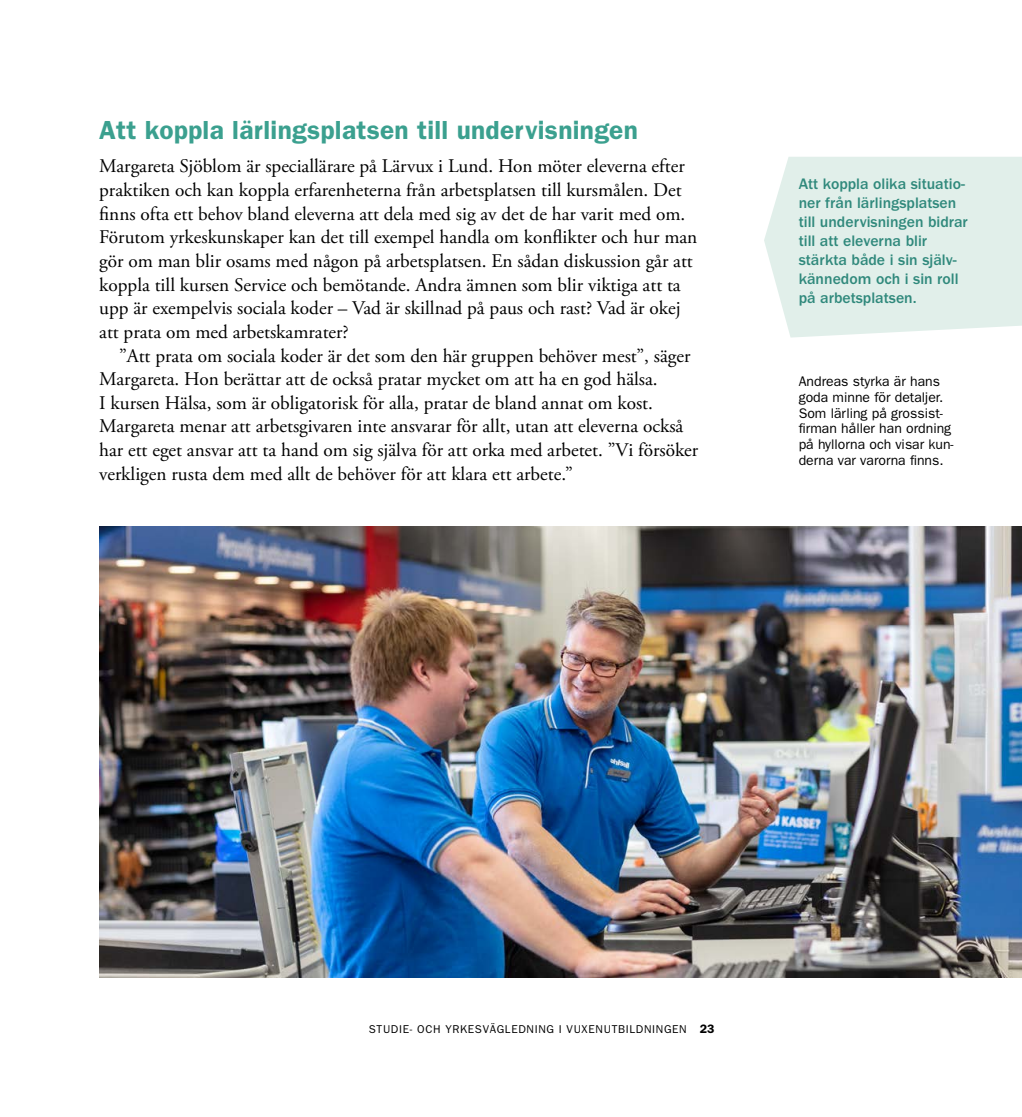
<style>
.page{position:relative;width:1022px;height:1117px;background:#fff}
.page>*{position:absolute;margin:0;border:0;box-sizing:border-box;transform-origin:0 0}
.t1{font:600 26.25px "Franklin Gothic LT";letter-spacing:.01em;color:#3ba08f}
.Brödtext{font:19.25px/23.6px "Adobe Garamond Pro";color:#000}
.text_pratbubbla{font:500 15.75px/18.9px "Franklin Gothic LT";color:#30897c}
.Tabell_bröd{font:14px/15.8px "Franklin Gothic LT";color:#000}
.t2{font:11.38px "Franklin Gothic LT";letter-spacing:.06em;color:#000}
.s1{font-weight:600;font-size:12.25px}
</style>
<div class="page">
<svg style="left:764px;top:157px;width:258px;height:180px;background:#e3f0eb"></svg>
<img style="left:99px;top:526px;width:923px;height:451px">
<h2 class="t1" style="left:99px;top:114px;width:540px">Att koppla lärlingsplatsen till undervisningen</h2>
<p class="Brödtext" style="left:99px;top:155px;width:600px">Margareta Sjöblom är speciallärare på Lärvux i Lund. Hon möter eleverna efter praktiken och kan koppla erfarenheterna från arbetsplatsen till kursmålen. Det finns ofta ett behov bland eleverna att dela med sig av det de har varit med om.<br>Förutom yrkeskunskaper kan det till exempel handla om konflikter och hur man gör om man blir osams med någon på arbetsplatsen. En sådan diskussion går att koppla till kursen Service och bemötande. Andra ämnen som blir viktiga att ta upp är exempelvis sociala koder – Vad är skillnad på paus och rast? Vad är okej att prata om med arbetskamrater?</p>
<p class="Brödtext" style="left:99px;top:344px;width:601px;text-indent:20px">”Att prata om sociala koder är det som den här gruppen behöver mest”, säger Margareta. Hon berättar att de också pratar mycket om att ha en god hälsa.<br>I kursen Hälsa, som är obligatorisk för alla, pratar de bland annat om kost.<br>Margareta menar att arbetsgivaren inte ansvarar för allt, utan att eleverna också har ett eget ansvar att ta hand om sig själva för att orka med arbetet. ”Vi försöker verkligen rusta dem med allt de behöver för att klara ett arbete.”</p>
<p class="text_pratbubbla" style="left:799px;top:175px;width:171px">Att koppla olika situatio&shy;ner från lärlingsplatsen till undervisningen bidrar till att eleverna blir stärkta både i sin själv&shy;kännedom och i sin roll på arbetsplatsen.</p>
<p class="Tabell_bröd" style="left:799px;top:373px;width:156px">Andreas styrka är hans goda minne för detaljer.<br>Som lärling på grossist&shy;firman håller han ordning på hyllorna och visar kun&shy;derna var varorna finns.</p>
<p class="t2" style="left:369px;top:1022px;width:347px">STUDIE- OCH YRKESVÄGLEDNING I VUXENUTBILDNINGEN <span class="s1">23</span></p>
</div>
